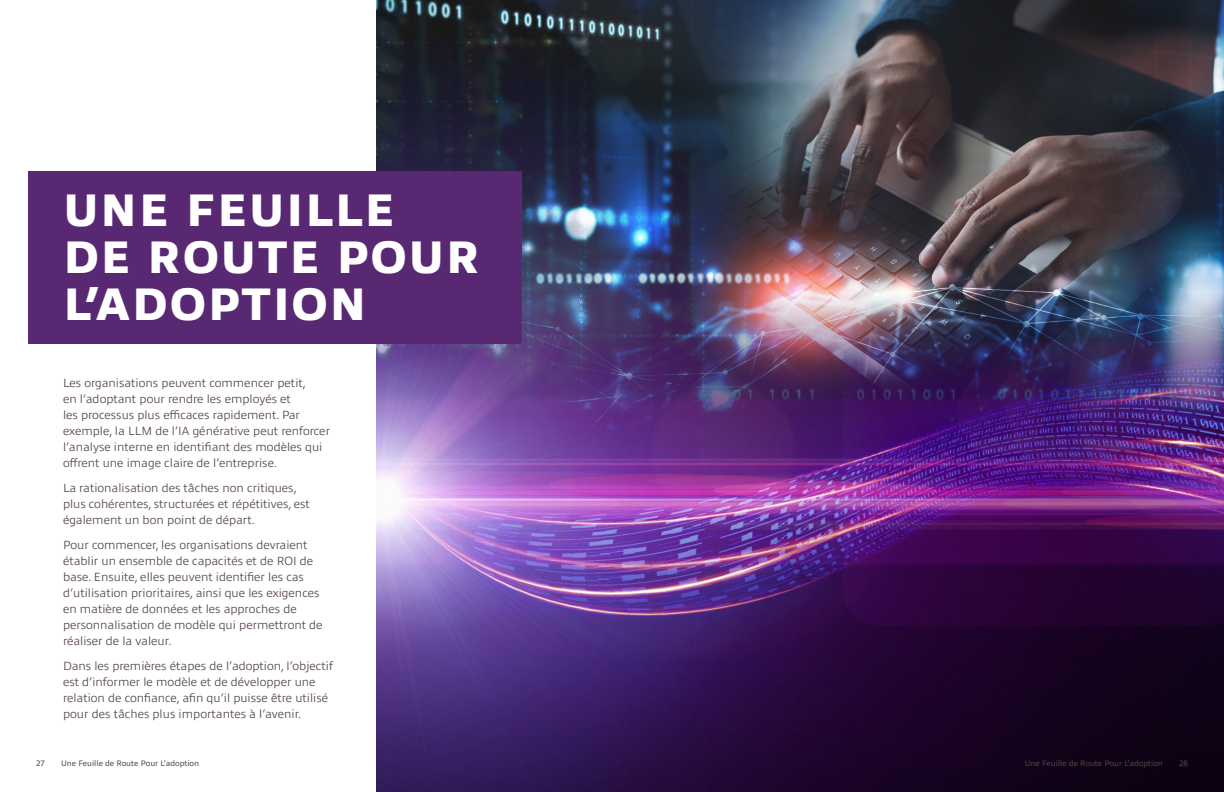
<style>
.page{position:relative;width:1224px;height:792px;background:#fff}
.page>*{position:absolute;margin:0;border:0;box-sizing:border-box;transform-origin:0 0}
.t1{font:800 46px/47px "Allumi Pro";letter-spacing:.03em;color:#fff}
.t2{font:300 12px/16px "Allumi Pro";color:#554742}
.t3{font:8px "Allumi Pro";color:#554742}
</style>
<div class="page">
<img style="left:376px;top:0;width:848px;height:42px">
<img style="left:376px;top:42px;width:848px;height:750px">
<div style="left:29px;top:171px;width:493px;height:173px;background:#582873"></div>
<h1 class="t1" style="left:63px;top:183px;width:418px">UNE FEUILLE<br>DE ROUTE POUR<br>L’ADOPTION</h1>
<p class="t2" style="left:63px;top:374px;width:269px">Les organisations peuvent commencer petit,<br>en l’adoptant pour rendre les employés et<br>les processus plus efficaces rapidement. Par exemple, la LLM de l’IA générative peut renforcer l’analyse interne en identifiant des modèles qui offrent une image claire de l’entreprise.</p>
<p class="t2" style="left:63px;top:479px;width:248px">La rationalisation des tâches non critiques, plus cohérentes, structurées et répétitives, est également un bon point de départ.</p>
<p class="t2" style="left:63px;top:536px;width:261px">Pour commencer, les organisations devraient établir un ensemble de capacités et de ROI de base. Ensuite, elles peuvent identifier les cas d’utilisation prioritaires, ainsi que les exigences en matière de données et les approches de personnalisation de modèle qui permettront de réaliser de la valeur.</p>
<p class="t2" style="left:63px;top:657px;width:271px">Dans les premières étapes de l’adoption, l’objectif est d’informer le modèle et de développer une relation de confiance, afin qu’il puisse être utilisé pour des tâches plus importantes à l’avenir.</p>
<p class="t3" style="left:36px;top:758px;width:10px">27</p>
<p class="t3" style="left:61px;top:758px;width:140px">Une Feuille de Route Pour L’adoption</p>
<p class="t3" style="left:1025px;top:758px;width:140px">Une Feuille de Route Pour L’adoption</p>
<p class="t3" style="left:1179px;top:758px;width:10px">28</p>
</div>
